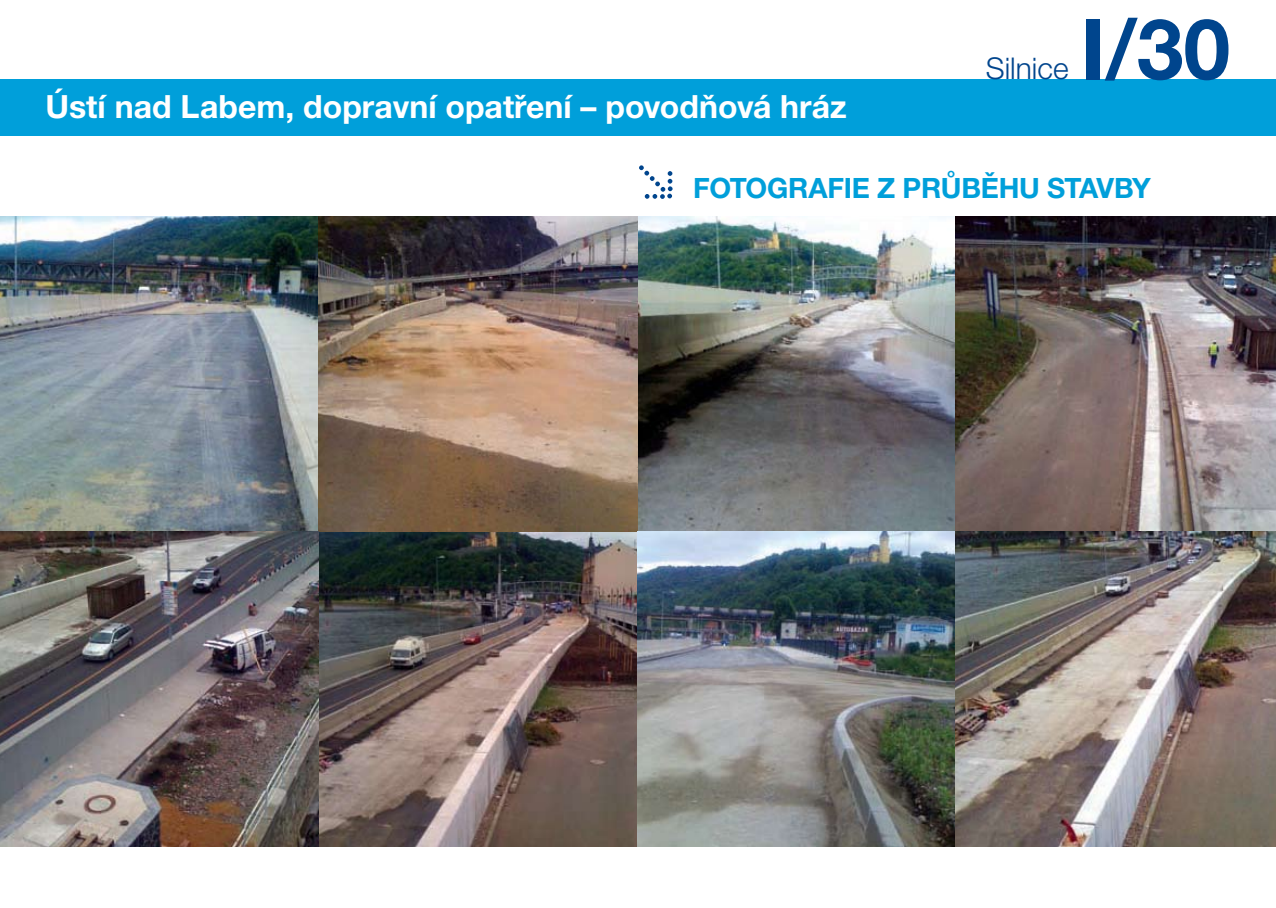
<style>
.page{position:relative;width:1276px;height:908px;background:#fff}
.page>*{position:absolute;margin:0;border:0;box-sizing:border-box;transform-origin:0 0}
.t1{font:700 84px "Helvetica Neue CE";color:#00458d}
.t2{font:700 32px "Helvetica Neue CE";color:#fff}
.t3{font:300 30px "Helvetica Neue CE";color:#00458d}
.t4{font:700 28px "Helvetica Neue CE";letter-spacing:-.01em;color:#009fda}
</style>
<div class="page">
<img style="left:0;top:531px;width:637px;height:315px">
<img style="left:954px;top:216px;width:322px;height:315px">
<img style="left:637px;top:216px;width:317px;height:315px">
<img style="left:0;top:216px;width:319px;height:315px">
<img style="left:319px;top:216px;width:318px;height:315px">
<img style="left:954px;top:531px;width:322px;height:315px">
<img style="left:637px;top:531px;width:317px;height:315px">
<svg style="left:639px;top:165px;width:33px;height:34px"></svg>
<div style="left:0;top:79px;width:1276px;height:57px;background:#009fda"></div>
<p class="t2" style="left:45px;top:87px;width:803px">Ústí nad Labem, dopravní opatření – povodňová hráz</p>
<p class="t3" style="left:985px;top:50px;width:84px">Silnice</p>
<h1 class="t1" style="left:1081px;top:-3px;width:151px">I/30</h1>
<p class="t4" style="left:693px;top:171px;width:459px">Fotografie z průběhu stavby</p>
</div>
